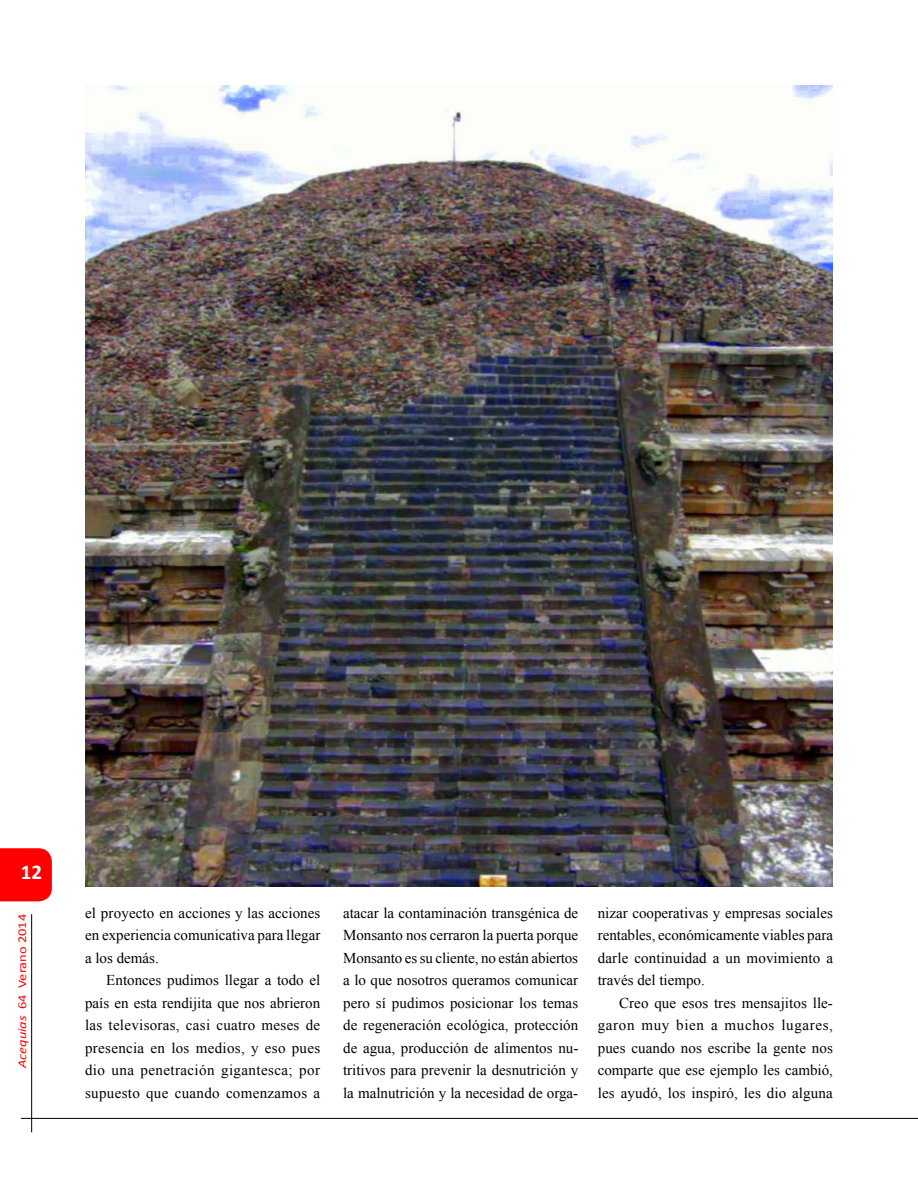
<style>
.page{position:relative;width:918px;height:1188px;background:#fff}
.page>*{position:absolute;margin:0;border:0;box-sizing:border-box;transform-origin:0 0}
.t1{font:700 21px "Calibri";color:#fff}
.t2{font:15px/22.5px "Times New Roman";color:#000;text-align:justify}
.t3{font:12px "Calibri";color:#f00;scale:1.2 1}
.s1{font-style:italic}
</style>
<div class="page">
<hr style="left:21px;top:1118px;width:897px;height:1px;background:#000">
<div style="left:0;top:848px;width:52px;height:53px;background:#f00"></div>
<hr style="left:31px;top:914px;width:1px;height:218px;background:#000">
<img style="left:85px;top:85px;width:748px;height:801px">
<h1 class="t1" style="left:21px;top:859px;width:23px">12</h1>
<p class="t3" style="left:15px;top:1068px;width:130px;rotate:-90deg"><span class="s1">Acequias</span> 64 Verano 2014</p>
<p class="t2" style="left:85px;top:901px;width:237px">el proyecto en acciones y las acciones en experiencia comunicativa para llegar a los demás.</p>
<p class="t2" style="left:85px;top:969px;width:237px;text-indent:21px">Entonces pudimos llegar a todo el país en esta rendijita que nos abrieron las televisoras, casi cuatro meses de presencia en los medios, y eso pues dio una penetración gigantesca; por supuesto que cuando comenzamos a</p>
<p class="t2" style="left:343px;top:901px;width:237px">atacar la contaminación transgénica de Monsanto nos cerraron la puerta porque Monsanto es su cliente, no están abiertos a lo que nosotros queramos comunicar pero sí pudimos posicionar los temas de regeneración ecológica, protección de agua, producción de alimentos nu&shy;tritivos para prevenir la desnutrición y la malnutrición y la necesidad de orga-</p>
<p class="t2" style="left:598px;top:901px;width:237px">nizar cooperativas y empresas sociales rentables, económicamente viables para darle continuidad a un movimiento a través del tiempo.</p>
<p class="t2" style="left:598px;top:991px;width:237px;text-indent:21px">Creo que esos tres mensajitos lle&shy;garon muy bien a muchos lugares, pues cuando nos escribe la gente nos comparte que ese ejemplo les cambió, les ayudó, los inspiró, les dio alguna</p>
</div>
